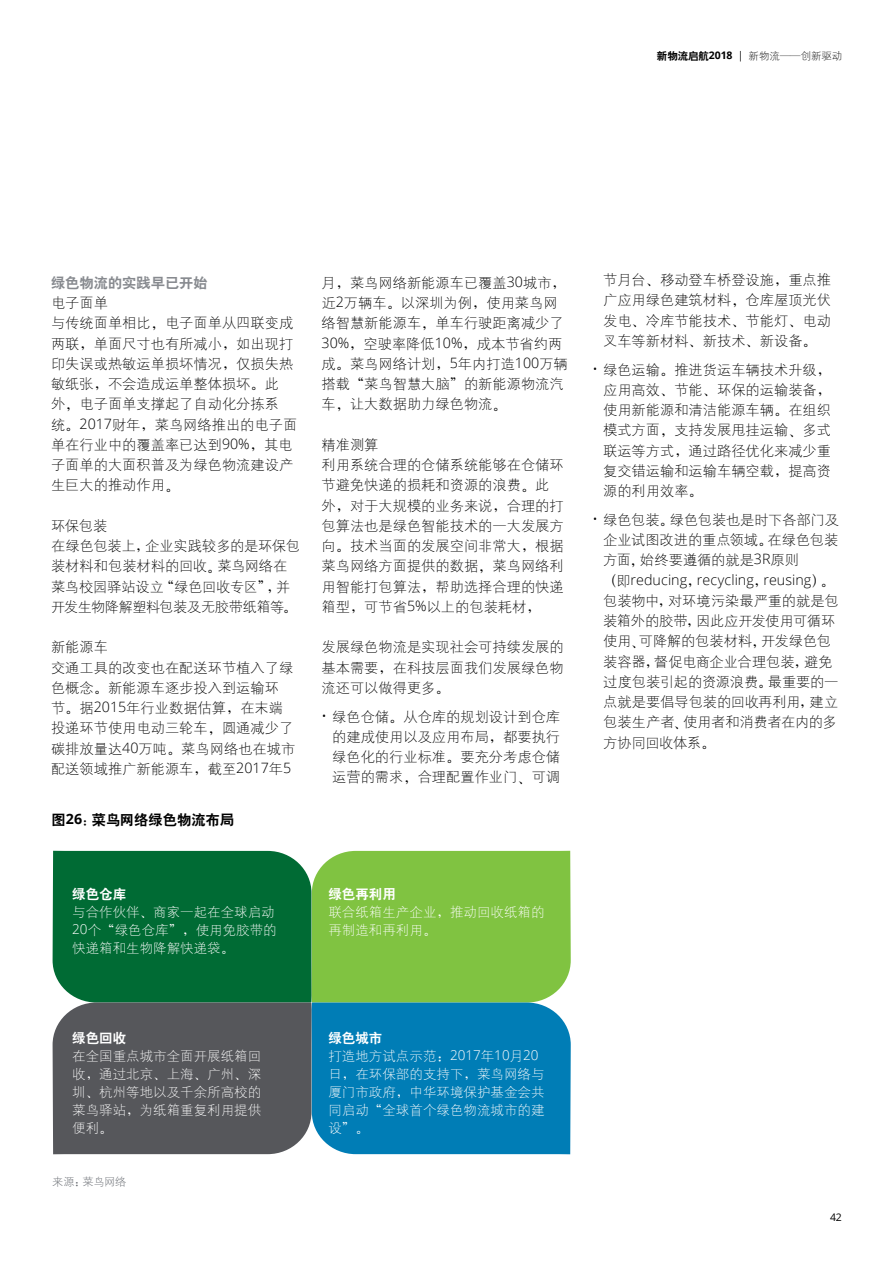
<style>
.page{position:relative;width:893px;height:1263px;background:#fff}
.page>*{position:absolute;margin:0;border:0;box-sizing:border-box;transform-origin:0 0}
.t1{font:14.25px/20.2px "H Yg 1 gj";color:#000}
.t2{font:14.25px/20.2px "H Yg 1 gj";letter-spacing:-.02em;color:#000}
.t3{font:300 14.25px "Open Sans";letter-spacing:.005em;color:#000}
.t4{font:14.25px "H Yb 2 gj";letter-spacing:-.005em;color:#000}
.t5{font:14.25px "H Yb 2 gj";color:#878a8f}
.t6{font:13.5px/18px "H Yg 1 gj";color:#fff}
.t7{font:13.5px "H Yb 2 gj";color:#fff}
.t8{font:13.5px "H Ya 6 gj";color:#fff}
.t9{font:11.25px "H Yg 1 gj";letter-spacing:-.02em;color:#5f6369}
.t10{font:10.5px "H Yg 1 gj";letter-spacing:-.01em;color:#000}
.t11{font:10.5px "Open Sans";color:#000}
.s1{font-family:"H Yb 2 gj"}
.s2{font-family:"Open Sans";font-weight:700}
.s3{font-family:"Open Sans"}
.s4{font-family:"H Ya 6 gj"}
.s5{font-family:"Open Sans";font-weight:300}
.s6{font-family:"H Ya 6 gj";font-weight:400}
.s7{font-family:"H Yg 1 gj";font-weight:400}
.s8{font-family:"H Yg 1 gj"}
</style>
<div class="page">
<svg style="left:53px;top:851px;width:518px;height:303px;background:#398364"></svg>
<p class="t10" style="left:657px;top:51px;width:187px"><span class="s1">新物流启航</span><span class="s2">2018</span> <span class="s3">|</span> 新物流<span class="s4">——</span>创新驱动</p>
<p class="t5" style="left:51px;top:275px;width:158px">绿色物流的实践早已开始</p>
<p class="t1" style="left:51px;top:293px;width:248px">电子面单<br>与传统面单相比<span class="s4">，</span>电子面单从四联变成两联<span class="s4">，</span>单面尺寸也有所减小<span class="s4">，</span>如出现打印失误或热敏运单损坏情况<span class="s4">，</span>仅损失热敏纸张<span class="s4">，</span>不会造成运单整体损坏<span class="s4">。</span>此<br>外<span class="s4">，</span>电子面单支撑起了自动化分拣系<br>统<span class="s4">。</span><span class="s5">2017</span>财年<span class="s4">，</span>菜鸟网络推出的电子面单在行业中的覆盖率已达到<span class="s5">90%</span><span class="s4">，</span>其电子面单的大面积普及为绿色物流建设产生巨大的推动作用<span class="s4">。</span></p>
<p class="t2" style="left:51px;top:515px;width:250px">环保包装<br>在绿色包装上<span class="s4">，</span>企业实践较多的是环保包装材料和包装材料的回收<span class="s4">。</span>菜鸟网络在菜鸟校园驿站设立<span class="s4">“</span>绿色回收专区<span class="s4">”，</span>并开发生物降解塑料包装及无胶带纸箱等<span class="s4">。</span></p>
<p class="t1" style="left:51px;top:637px;width:246px">新能源车<br>交通工具的改变也在配送环节植入了绿色概念<span class="s4">。</span>新能源车逐步投入到运输环节<span class="s4">。</span>据<span class="s5">2015</span>年行业数据估算<span class="s4">，</span>在末端投递环节使用电动三轮车<span class="s4">，</span>圆通减少了碳排放量达<span class="s5">40</span>万吨<span class="s4">。</span>菜鸟网络也在城市配送领域推广新能源车<span class="s4">，</span>截至<span class="s5">2017</span>年<span class="s5">5</span></p>
<p class="t4" style="left:52px;top:813px;width:184px">图<span class="s2">26</span><span class="s4">：</span>菜鸟网络绿色物流布局</p>
<p class="t1" style="left:322px;top:272px;width:248px">月<span class="s4">，</span>菜鸟网络新能源车已覆盖<span class="s5">30</span>城市<span class="s4">，</span>近<span class="s5">2</span>万辆车<span class="s4">。</span>以深圳为例<span class="s4">，</span>使用菜鸟网络智慧新能源车<span class="s4">，</span>单车行驶距离减少了<br><span class="s5">30%</span><span class="s4">，</span>空驶率降低<span class="s5">10%</span><span class="s4">，</span>成本节省约两成<span class="s4">。</span>菜鸟网络计划<span class="s4">，</span><span class="s5">5</span>年内打造<span class="s5">100</span>万辆搭载<span class="s4">“</span>菜鸟智慧大脑<span class="s4">”</span>的新能源物流汽车<span class="s4">，</span>让大数据助力绿色物流<span class="s4">。</span></p>
<p class="t1" style="left:322px;top:434px;width:244px">精准测算<br>利用系统合理的仓储系统能够在仓储环节避免快递的损耗和资源的浪费<span class="s4">。</span>此外<span class="s4">，</span>对于大规模的业务来说<span class="s4">，</span>合理的打包算法也是绿色智能技术的一大发展方向<span class="s4">。</span>技术当面的发展空间非常大<span class="s4">，</span>根据菜鸟网络方面提供的数据<span class="s4">，</span>菜鸟网络利用智能打包算法<span class="s4">，</span>帮助选择合理的快递箱型<span class="s4">，</span>可节省<span class="s5">5%</span>以上的包装耗材<span class="s4">，</span></p>
<p class="t1" style="left:322px;top:637px;width:244px;text-align:justify">发展绿色物流是实现社会可持续发展的基本需要<span class="s4">，</span>在科技层面我们发展绿色物流还可以做得更多<span class="s4">。</span></p>
<p class="t1" style="left:332px;top:706px;width:230px;text-align:justify;text-indent:-11px"><span class="s5">•</span> 绿色仓储<span class="s4">。</span>从仓库的规划设计到仓库的建成使用以及应用布局<span class="s4">，</span>都要执行绿色化的行业标准<span class="s4">。</span>要充分考虑仓储运营的需求<span class="s4">，</span>合理配置作业门<span class="s4">、</span>可调</p>
<p class="t7" style="left:72px;top:887px;width:55px">绿色仓库</p>
<p class="t6" style="left:72px;top:903px;width:206px">与合作伙伴<span class="s4">、</span>商家一起在全球启动<br><span class="s5">20</span>个<span class="s4">“</span>绿色仓库<span class="s4">”，</span>使用免胶带的快递箱和生物降解快递袋<span class="s4">。</span></p>
<p class="t7" style="left:328px;top:887px;width:69px">绿色再利用</p>
<p class="t6" style="left:328px;top:903px;width:218px">联合纸箱生产企业<span class="s4">，</span>推动回收纸箱的再制造和再利用<span class="s4">。</span></p>
<p class="t1" style="left:603px;top:270px;width:230px;text-align:justify">节月台<span class="s4">、</span>移动登车桥登设施<span class="s4">，</span>重点推广应用绿色建筑材料<span class="s4">，</span>仓库屋顶光伏发电<span class="s4">、</span>冷库节能技术<span class="s4">、</span>节能灯<span class="s4">、</span>电动叉车等新材料<span class="s4">、</span>新技术<span class="s4">、</span>新设备<span class="s4">。</span></p>
<p class="t1" style="left:603px;top:359px;width:230px;text-align:justify;text-indent:-11px"><span class="s5">•</span> 绿色运输<span class="s4">。</span>推进货运车辆技术升级<span class="s4">，</span>应用高效<span class="s4">、</span>节能<span class="s4">、</span>环保的运输装备<span class="s4">，</span>使用新能源和清洁能源车辆<span class="s4">。</span>在组织模式方面<span class="s4">，</span>支持发展甩挂运输<span class="s4">、</span>多式联运等方式<span class="s4">，</span>通过路径优化来减少重复交错运输和运输车辆空载<span class="s4">，</span>提高资源的利用效率<span class="s4">。</span></p>
<p class="t1" style="left:603px;top:509px;width:237px;text-align:justify;text-indent:-11px"><span class="s5">•</span> 绿色包装<span class="s4">。</span>绿色包装也是时下各部门及企业试图改进的重点领域<span class="s4">。</span>在绿色包装方面<span class="s4">，</span>始终要遵循的就是<span class="s5">3R</span>原则</p>
<p class="t3" style="left:603px;top:570px;width:233px"><span class="s6">（</span><span class="s7">即</span>reducing<span class="s6">，</span>recycling<span class="s6">，</span>reusing<span class="s6">）。</span></p>
<p class="t1" style="left:603px;top:590px;width:237px">包装物中<span class="s4">，</span>对环境污染最严重的就是包装箱外的胶带<span class="s4">，</span>因此应开发使用可循环使用<span class="s4">、</span>可降解的包装材料<span class="s4">，</span>开发绿色包装容器<span class="s4">，</span>督促电商企业合理包装<span class="s4">，</span>避免过度包装引起的资源浪费<span class="s4">。</span>最重要的一点就是要倡导包装的回收再利用<span class="s4">，</span>建立包装生产者<span class="s4">、</span>使用者和消费者在内的多方协同回收体系<span class="s4">。</span></p>
<p class="t7" style="left:72px;top:1031px;width:55px">绿色回收</p>
<p class="t6" style="left:72px;top:1046px;width:190px;text-align:justify">在全国重点城市全面开展纸箱回收<span class="s4">，</span>通过北京<span class="s4">、</span>上海<span class="s4">、</span>广州<span class="s4">、</span>深圳<span class="s4">、</span>杭州等地以及千余所高校的菜鸟驿站<span class="s4">，</span>为纸箱重复利用提供便利<span class="s4">。</span></p>
<p class="t9" style="left:52px;top:1176px;width:76px">来源<span class="s4">：</span>菜鸟网络</p>
<p class="t7" style="left:328px;top:1031px;width:55px">绿色城市</p>
<p class="t6" style="left:328px;top:1046px;width:218px">打造地方试点示范<span class="s4">：</span><span class="s5">2017</span>年<span class="s5">10</span>月<span class="s5">20</span>日<span class="s4">，</span>在环保部的支持下<span class="s4">，</span>菜鸟网络与厦门市政府<span class="s4">，</span>中华环境保护基金会共同启动<span class="s4">“</span>全球首个绿色物流城市的建</p>
<p class="t8" style="left:328px;top:1121px;width:42px"><span class="s8">设</span>”。</p>
<p class="t11" style="left:830px;top:1210px;width:13px">42</p>
</div>
